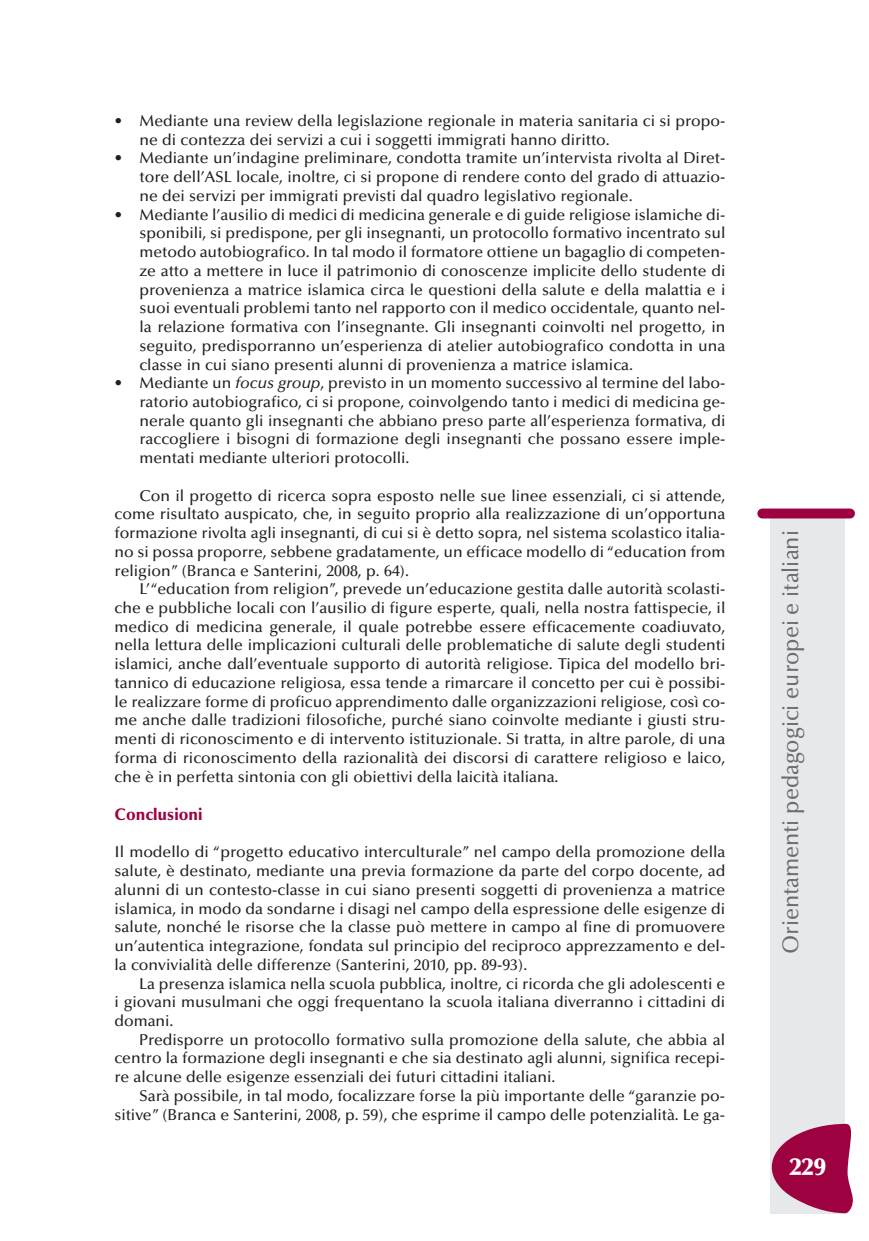
<style>
.page{position:relative;width:869px;height:1241px;background:#fff}
.page>*{position:absolute;margin:0;border:0;box-sizing:border-box;transform-origin:0 0}
.t1{font:900 24.5px "Optima";color:#fff}
.t2{font:500 22.75px "Optima";color:#6c6d70;scale:.95 1}
.t3{font:900 16.62px "Optima";color:#9d0140;scale:.95 1}
.t4{font:500 15.75px/18.7px "Optima";color:#231f20;text-align:justify}
.s1{font-style:italic}
</style>
<div class="page">
<div style="left:770px;top:516px;width:74px;height:697px;background:#e7e8e9"></div>
<div style="left:757px;top:508px;width:97px;height:10px;background:#9d0140;border-radius:5px"></div>
<svg style="left:771px;top:1123px;width:82px;height:89px"></svg>
<p class="t4" style="left:139px;top:113px;width:587px;text-indent:-25px">• Mediante una review della legislazione regionale in materia sanitaria ci si propo&shy;ne di contezza dei servizi a cui i soggetti immigrati hanno diritto.</p>
<p class="t4" style="left:139px;top:150px;width:587px;text-indent:-25px">• Mediante un’indagine preliminare, condotta tramite un’intervista rivolta al Diret&shy;tore dell’ASL locale, inoltre, ci si propone di rendere conto del grado di attuazio&shy;ne dei servizi per immigrati previsti dal quadro legislativo regionale.</p>
<p class="t4" style="left:139px;top:206px;width:587px;text-indent:-25px">• Mediante l’ausilio di medici di medicina generale e di guide religiose islamiche di&shy;sponibili, si predispone, per gli insegnanti, un protocollo formativo incentrato sul metodo autobiografico. In tal modo il formatore ottiene un bagaglio di competen&shy;ze atto a mettere in luce il patrimonio di conoscenze implicite dello studente di provenienza a matrice islamica circa le questioni della salute e della malattia e i suoi eventuali problemi tanto nel rapporto con il medico occidentale, quanto nel&shy;la relazione formativa con l’insegnante. Gli insegnanti coinvolti nel progetto, in seguito, predisporranno un’esperienza di atelier autobiografico condotta in una classe in cui siano presenti alunni di provenienza a matrice islamica.</p>
<p class="t4" style="left:139px;top:375px;width:587px;text-indent:-25px">• Mediante un <span class="s1">focus group</span>, previsto in un momento successivo al termine del labo&shy;ratorio autobiografico, ci si propone, coinvolgendo tanto i medici di medicina ge&shy;nerale quanto gli insegnanti che abbiano preso parte all’esperienza formativa, di raccogliere i bisogni di formazione degli insegnanti che possano essere imple&shy;mentati mediante ulteriori protocolli.</p>
<p class="t4" style="left:114px;top:487px;width:612px;text-indent:25px">Con il progetto di ricerca sopra esposto nelle sue linee essenziali, ci si attende, come risultato auspicato, che, in seguito proprio alla realizzazione di un’opportuna formazione rivolta agli insegnanti, di cui si è detto sopra, nel sistema scolastico italia&shy;no si possa proporre, sebbene gradatamente, un efficace modello di “education from religion” (Branca e Santerini, 2008, p. 64).</p>
<p class="t4" style="left:114px;top:581px;width:612px;text-indent:25px">L’“education from religion”, prevede un’educazione gestita dalle autorità scolasti&shy;che e pubbliche locali con l’ausilio di figure esperte, quali, nella nostra fattispecie, il medico di medicina generale, il quale potrebbe essere efficacemente coadiuvato, nella lettura delle implicazioni culturali delle problematiche di salute degli studenti islamici, anche dall’eventuale supporto di autorità religiose. Tipica del modello bri&shy;tannico di educazione religiosa, essa tende a rimarcare il concetto per cui è possibi&shy;le realizzare forme di proficuo apprendimento dalle organizzazioni religiose, così co&shy;me anche dalle tradizioni filosofiche, purché siano coinvolte mediante i giusti stru&shy;menti di riconoscimento e di intervento istituzionale. Si tratta, in altre parole, di una forma di riconoscimento della razionalità dei discorsi di carattere religioso e laico, che è in perfetta sintonia con gli obiettivi della laicità italiana.</p>
<p class="t3" style="left:115px;top:807px;width:94px">Conclusioni</p>
<p class="t4" style="left:114px;top:844px;width:612px">Il modello di “progetto educativo interculturale” nel campo della promozione della salute, è destinato, mediante una previa formazione da parte del corpo docente, ad alunni di un contesto-classe in cui siano presenti soggetti di provenienza a matrice islamica, in modo da sondarne i disagi nel campo della espressione delle esigenze di salute, nonché le risorse che la classe può mettere in campo al fine di promuovere un’autentica integrazione, fondata sul principio del reciproco apprezzamento e del&shy;la convivialità delle differenze (Santerini, 2010, pp. 89-93).</p>
<p class="t4" style="left:114px;top:975px;width:612px;text-indent:25px">La presenza islamica nella scuola pubblica, inoltre, ci ricorda che gli adolescenti e i giovani musulmani che oggi frequentano la scuola italiana diverranno i cittadini di domani.</p>
<p class="t4" style="left:114px;top:1031px;width:612px;text-indent:25px">Predisporre un protocollo formativo sulla promozione della salute, che abbia al centro la formazione degli insegnanti e che sia destinato agli alunni, significa recepi&shy;re alcune delle esigenze essenziali dei futuri cittadini italiani.</p>
<p class="t4" style="left:114px;top:1087px;width:612px;text-align:right">Sarà possibile, in tal modo, focalizzare forse la più importante delle “garanzie po&shy;sitive” (Branca e Santerini, 2008, p. 59), che esprime il campo delle potenzialità. Le ga-</p>
<h2 class="t2" style="left:781px;top:953px;width:447px;rotate:-90deg">Orientamenti pedagogici europei e italiani</h2>
<h1 class="t1" style="left:789px;top:1156px;width:38px">229</h1>
</div>
